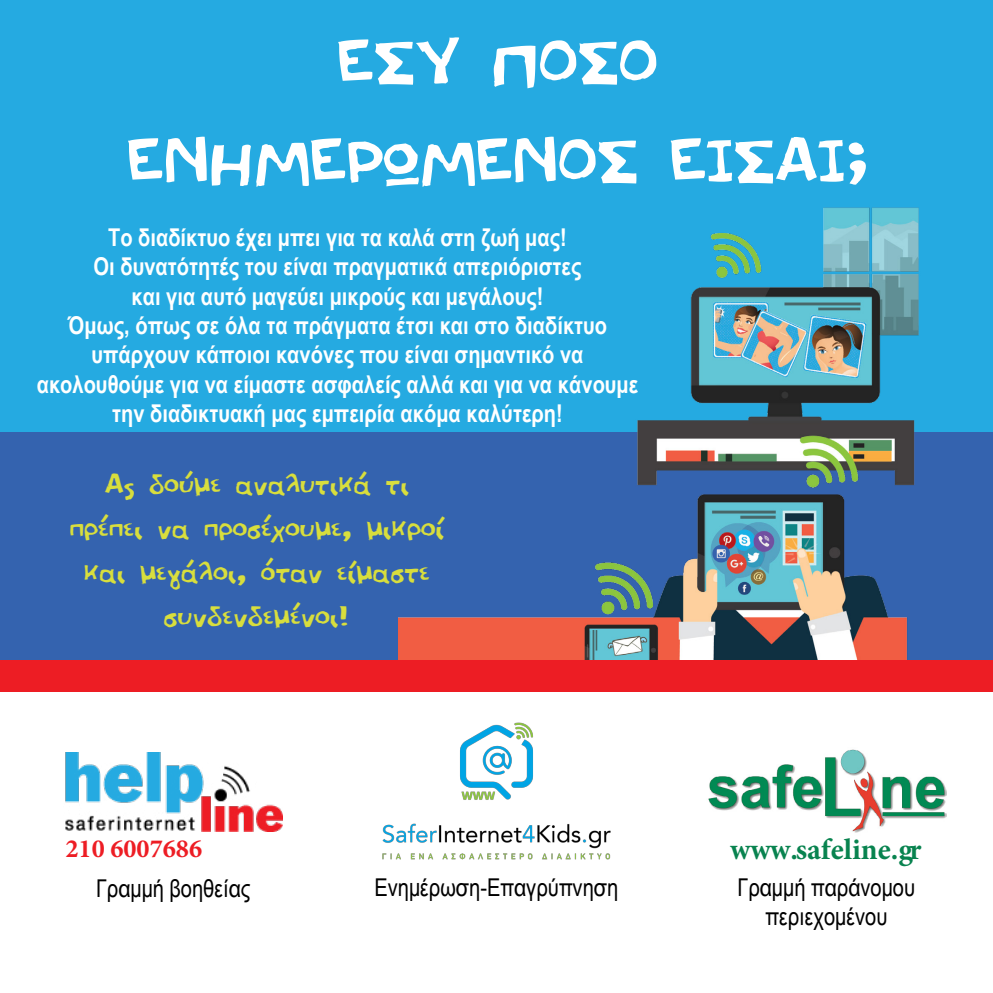
<style>
.page{position:relative;width:993px;height:993px;background:#fff}
.page>*{position:absolute;margin:0;border:0;box-sizing:border-box;transform-origin:0 0}
.t1{font:82.25px/98.7px "PF Amateur Flat Cool";color:#fff;text-align:center}
.t2{font:36.75px/44.1px "PF Amateur Flat Cool";color:#d8de3d;text-align:center}
.t3{font:700 29.75px "Minion Pro";color:#08834f}
.t4{font:700 26.25px "Minion Pro";color:#ed1d24}
.t5{font:700 24.5px/29.4px "Arial Narrow";color:#fff;text-align:center}
.t6{font:24.5px/29.4px "Arial Narrow";color:#000;text-align:center}
</style>
<div class="page">
<div style="left:0;top:0;width:992px;height:432px;background:#25aae1"></div>
<div style="left:0;top:432px;width:992px;height:242px;background:#3463af"></div>
<img style="left:382px;top:722px;width:229px;height:138px">
<img style="left:708px;top:749px;width:238px;height:84px">
<img style="left:65px;top:752px;width:218px;height:79px">
<img style="left:398px;top:207px;width:521px;height:453px">
<div style="left:0;top:660px;width:992px;height:31px;background:#ed1d24"></div>
<h1 class="t1" style="left:127px;top:14px;width:741px">ΕΣΥ ΠΟΣΟ<br>ΕΝΗΜΕΡΩΜΕΝΟΣ ΕΙΣΑΙ;</h1>
<p class="t5" style="left:37px;top:221px;width:603px">Το διαδίκτυο έχει μπει για τα καλά στη ζωή μας!<br>Οι δυνατότητές του είναι πραγματικά απεριόριστες<br>και για αυτό μαγεύει μικρούς και μεγάλους!<br>Όμως, όπως σε όλα τα πράγματα έτσι και στο διαδίκτυο υπάρχουν κάποιοι κανόνες που είναι σημαντικό να ακολουθούμε για να είμαστε ασφαλείς αλλά και για να κάνουμε την διαδικτυακή μας εμπειρία ακόμα καλύτερη!</p>
<h2 class="t2" style="left:69px;top:462px;width:376px">Ας δούμε αναλυτικά τι πρέπει να προσέχουμε, μικροί και μεγάλοι, όταν είμαστε συνδενδεμένοι!</h2>
<p class="t4" style="left:65px;top:829px;width:138px">210 6007686</p>
<p class="t3" style="left:730px;top:828px;width:193px">www.safeline.gr</p>
<p class="t6" style="left:96px;top:872px;width:156px">Γραμμή βοηθείας</p>
<p class="t6" style="left:374px;top:871px;width:245px">Ενημέρωση-Επαγρύπνηση</p>
<p class="t6" style="left:737px;top:871px;width:179px">Γραμμή παράνομου περιεχομένου</p>
</div>
